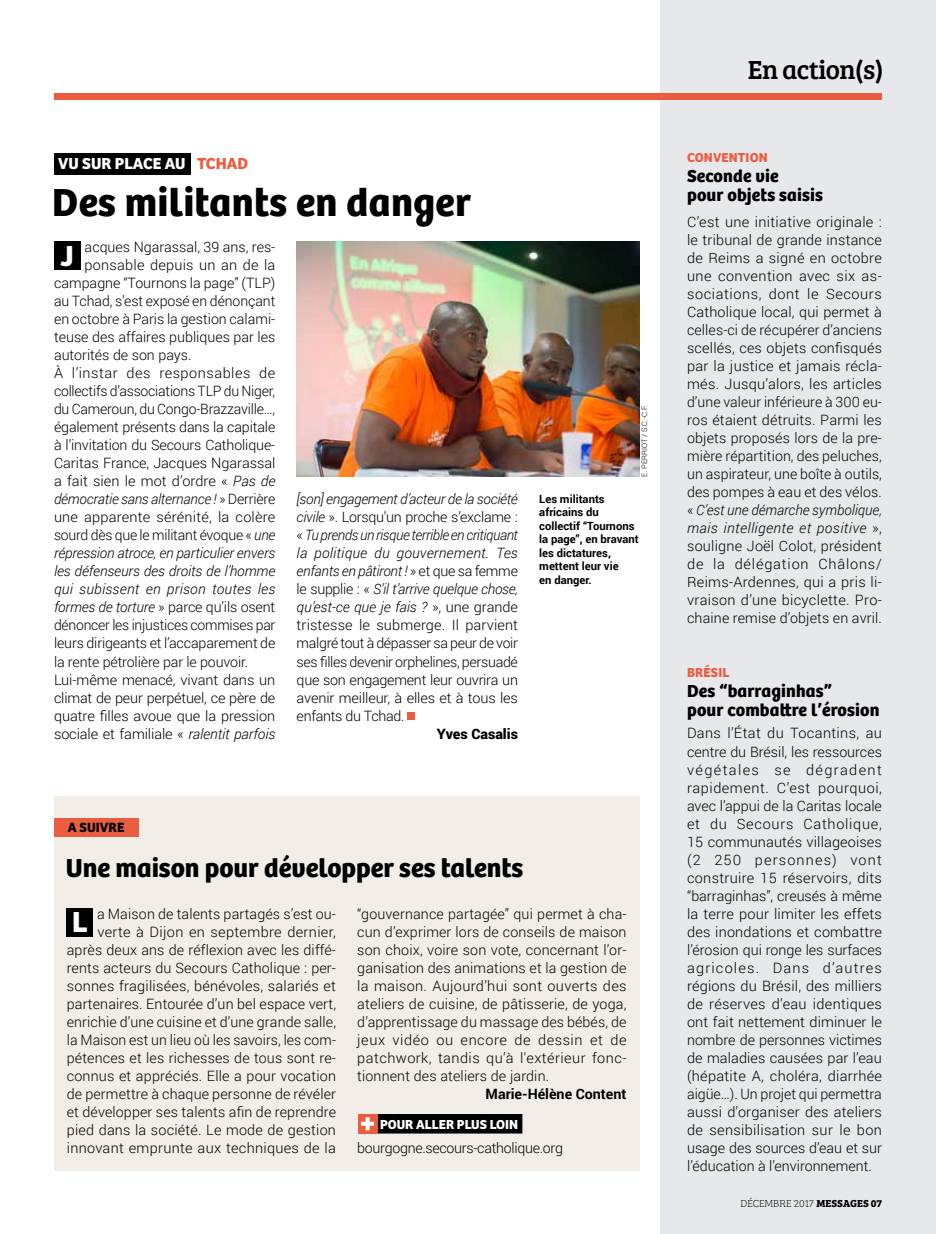
<style>
.page{position:relative;width:936px;height:1234px;background:#fff}
.page>*{position:absolute;margin:0;border:0;box-sizing:border-box;transform-origin:0 0}
.t1{font:700 40.5px "Bree";letter-spacing:.01em;color:#000}
.t2{font:700 30px "Bree";color:#fff}
.t3{font:700 27px "Bree";color:#000}
.t4{font:27px "Bree Serif";letter-spacing:-.025em;color:#000}
.t5{font:700 18px/19.5px "Bree";letter-spacing:.01em;color:#000}
.t6{font:700 16.5px "Bree";color:#fff}
.t7{font:300 14.25px/18px "Roboto";color:#000;text-align:justify}
.t8{font:italic 300 14.25px "Roboto";letter-spacing:-.01em;color:#000}
.t9{font:300 14.25px "Roboto";letter-spacing:-.02em;color:#000}
.t10{font:italic 300 14.25px "Roboto";letter-spacing:.015em;color:#000}
.t11{font:300 14.25px "Roboto";letter-spacing:.035em;color:#000}
.t12{font:700 14.25px "Roboto";color:#000}
.t13{font:900 14.25px "Roboto";color:#000}
.t14{font:700 13.8px "Bree";color:#000}
.t15{font:700 13.5px "Bree";color:#fff}
.t16{font:700 13.5px "Bree";letter-spacing:.01em;color:#eb5d40}
.t17{font:700 11.25px/13.5px "Roboto";color:#000}
.t18{font:10.5px "Bree Serif Th";color:#000}
.t19{font:300 7.5px "Roboto";color:#000}
.s1{color:#eb5d40}
.s2{font-style:italic}
.s3{font-style:normal}
.s4{font-family:"Bree Serif";font-weight:700}
</style>
<div class="page">
<div style="left:54px;top:153px;width:136px;height:21px;background:#000"></div>
<div style="left:54px;top:241px;width:26px;height:29px;background:#000"></div>
<div style="left:660px;top:0;width:275px;height:1233px;background:#e6e8eb"></div>
<div style="left:407px;top:712px;width:8px;height:8px;background:#eb5d40"></div>
<div style="left:54px;top:94px;width:827px;height:6px;background:#eb5d40"></div>
<div style="left:54px;top:796px;width:585px;height:374px;background:#f2eee7"></div>
<div style="left:67px;top:907px;width:26px;height:29px;background:#000"></div>
<div style="left:54px;top:818px;width:84px;height:18px;background:#eb5d40"></div>
<img style="left:296px;top:241px;width:343px;height:235px">
<div style="left:376px;top:1113px;width:146px;height:20px;background:#000"></div>
<div style="left:358px;top:1113px;width:19px;height:20px;background:#eb5d40"></div>
<svg style="left:361px;top:1117px;width:13px;height:13px"></svg>
<p class="t6" style="left:58px;top:154px;width:180px">Vu sur place AU <span class="s1">Tchad</span></p>
<h1 class="t1" style="left:52px;top:178px;width:420px">Des militants en danger</h1>
<h2 class="t2" style="left:61px;top:238px;width:13px">J</h2>
<p class="t7" style="left:85px;top:237px;width:192px">acques Ngarassal, 39 ans, res-</p>
<p class="t7" style="left:85px;top:255px;width:192px">ponsable depuis un an de la</p>
<p class="t7" style="left:54px;top:273px;width:223px">campagne “Tournons la page” (TLP)</p>
<p class="t7" style="left:54px;top:291px;width:223px">au Tchad, s’est exposé en dénonçant</p>
<p class="t7" style="left:54px;top:309px;width:223px">en octobre à Paris la gestion calami-</p>
<p class="t7" style="left:54px;top:327px;width:223px">teuse des affaires publiques par les</p>
<p class="t7" style="left:54px;top:345px;width:139px">autorités de son pays.</p>
<p class="t11" style="left:54px;top:363px;width:223px">À l’instar des responsables de</p>
<p class="t7" style="left:54px;top:381px;width:223px">collectifs d’associations TLP du Niger,</p>
<p class="t7" style="left:54px;top:399px;width:223px">du Cameroun, du Congo-Brazzaville…,</p>
<p class="t7" style="left:54px;top:417px;width:223px">également présents dans la capitale</p>
<p class="t7" style="left:54px;top:435px;width:223px">à l’invitation du Secours Catholique-</p>
<p class="t7" style="left:54px;top:453px;width:223px">Caritas France, Jacques Ngarassal</p>
<p class="t7" style="left:54px;top:471px;width:223px">a fait sien le mot d’ordre « <span class="s2">Pas de</span></p>
<p class="t8" style="left:54px;top:489px;width:223px">démocratie sans alternance ! <span class="s3">» Derrière</span></p>
<p class="t7" style="left:54px;top:507px;width:223px">une apparente sérénité, la colère</p>
<p class="t7" style="left:54px;top:525px;width:223px">sourd dès que le militant évoque « <span class="s2">une</span></p>
<p class="t8" style="left:54px;top:543px;width:223px">répression atroce, en particulier envers</p>
<p class="t8" style="left:54px;top:561px;width:223px">les défenseurs des droits de l’homme</p>
<p class="t10" style="left:54px;top:579px;width:223px">qui subissent en prison toutes les</p>
<p class="t7" style="left:54px;top:597px;width:223px"><span class="s2">formes de torture</span> » parce qu’ils osent</p>
<p class="t7" style="left:54px;top:615px;width:223px">dénoncer les injustices commises par</p>
<p class="t7" style="left:54px;top:633px;width:223px">leurs dirigeants et l’accaparement de</p>
<p class="t7" style="left:54px;top:651px;width:196px">la rente pétrolière par le pouvoir.</p>
<p class="t7" style="left:54px;top:669px;width:223px">Lui-même menacé, vivant dans un</p>
<p class="t7" style="left:54px;top:687px;width:223px">climat de peur perpétuel, ce père de</p>
<p class="t7" style="left:54px;top:705px;width:223px">quatre filles avoue que la pression</p>
<p class="t7" style="left:54px;top:723px;width:223px">sociale et familiale « <span class="s2">ralentit parfois</span></p>
<p class="t7" style="left:296px;top:489px;width:223px"><span class="s2">[son] engagement d’acteur de la société civile</span> ». Lorsqu’un proche s’exclame : « <span class="s2">Tu prends un risque terrible en critiquant la politique du gouvernement. Tes enfants en pâtiront !</span> » et que sa femme le supplie : « <span class="s2">S’il t’arrive quelque chose, qu’est-ce que je fais ?</span> », une grande tristesse le submerge. Il parvient malgré tout à dépasser sa peur de voir ses filles devenir orphelines, persuadé que son engagement leur ouvrira un avenir meilleur, à elles et à tous les enfants du Tchad.</p>
<p class="t13" style="left:436px;top:723px;width:83px">Yves Casalis</p>
<p class="t19" style="left:639px;top:476px;width:73px;rotate:-90deg">E. Perriot / S.C.-C.F.</p>
<p class="t17" style="left:539px;top:491px;width:101px">Les militants africains du collectif “Tournons la page”, en bravant les dictatures, mettent leur vie<br>en danger.</p>
<p class="t14" style="left:68px;top:818px;width:58px">A SU IVRE</p>
<h3 class="t3" style="left:66px;top:851px;width:459px">Une maison pour développer ses talents</h3>
<p class="t7" style="left:67px;top:903px;width:271px;text-align:right">a Maison de talents partagés s’est ou&shy;verte à Dijon en septembre dernier, après deux ans de réflexion avec les diffé&shy;rents acteurs du Secours Catholique : per&shy;sonnes fragilisées, bénévoles, salariés et partenaires. Entourée d’un bel espace vert, enrichie d’une cuisine et d’une grande salle, la Maison est un lieu où les savoirs, les com&shy;pétences et les richesses de tous sont re&shy;connus et appréciés. Elle a pour vocation de permettre à chaque personne de révéler et développer ses talents afin de reprendre pied dans la société. Le mode de gestion innovant emprunte aux techniques de la</p>
<p class="t7" style="left:357px;top:903px;width:271px">“gouvernance partagée” qui permet à cha&shy;cun d’exprimer lors de conseils de maison son choix, voire son vote, concernant l’or&shy;ganisation des animations et la gestion de la maison. Aujourd’hui sont ouverts des ateliers de cuisine, de pâtisserie, de yoga, d’apprentissage du massage des bébés, de jeux vidéo ou encore de dessin et de patchwork, tandis qu’à l'extérieur fonc&shy;tionnent des ateliers de jardin.</p>
<h2 class="t2" style="left:72px;top:904px;width:17px">L</h2>
<p class="t12" style="left:485px;top:1083px;width:142px">Marie-Hélène Content</p>
<p class="t15" style="left:380px;top:1116px;width:139px">POUR ALLER PLUS LOIN</p>
<p class="t9" style="left:357px;top:1137px;width:207px">bourgogne.secours-catholique.org</p>
<h3 class="t4" style="left:747px;top:50px;width:137px">En action(s)</h3>
<p class="t16" style="left:687px;top:150px;width:9px">Convention</p>
<p class="t5" style="left:687px;top:166px;width:137px">Seconde vie<br>pour objets saisis</p>
<p class="t7" style="left:687px;top:212px;width:196px">C’est une initiative originale : le tribunal de grande instance de Reims a signé en octobre une convention avec six as&shy;sociations, dont le Secours Catholique local, qui permet à celles-ci de récupérer d’anciens scellés, ces objets confisqués par la justice et jamais récla&shy;més. Jusqu’alors, les articles d’une valeur inférieure à 300 eu&shy;ros étaient détruits. Parmi les objets proposés lors de la pre&shy;mière répartition, des peluches, un aspirateur, une boîte à outils, des pompes à eau et des vélos. « <span class="s2">C’est une démarche symbolique, mais intelligente et positive</span> », souligne Joël Colot, président de la délégation Châlons/ Reims-Ardennes, qui a pris li&shy;vraison d’une bicyclette. Pro&shy;chaine remise d’objets en avril.</p>
<p class="t16" style="left:687px;top:664px;width:38px">Brésil</p>
<p class="t5" style="left:687px;top:681px;width:194px">Des “barraginhas”<br>pour combattre l’érosion</p>
<p class="t7" style="left:687px;top:723px;width:196px">Dans l’État du Tocantins, au centre du Brésil, les ressources végétales se dégradent rapidement. C’est pourquoi, avec l’appui de la Caritas locale et du Secours Catholique, 15 communautés villageoises (2 250 personnes) vont construire 15 réservoirs, dits “barraginhas”, creusés à même la terre pour limiter les effets des inondations et combattre l’érosion qui ronge les surfaces agricoles. Dans d’autres régions du Brésil, des milliers de réserves d’eau identiques ont fait nettement diminuer le nombre de personnes victimes de maladies causées par l’eau (hépatite A, choléra, diarrhée aigüe…). Un projet qui permettra aussi d’organiser des ateliers de sensibilisation sur le bon usage des sources d’eau et sur l’éducation à l’environnement.</p>
<p class="t18" style="left:740px;top:1195px;width:143px">DÉCEMBRE 2017 <span class="s4">MESSAGES 07</span></p>
</div>
